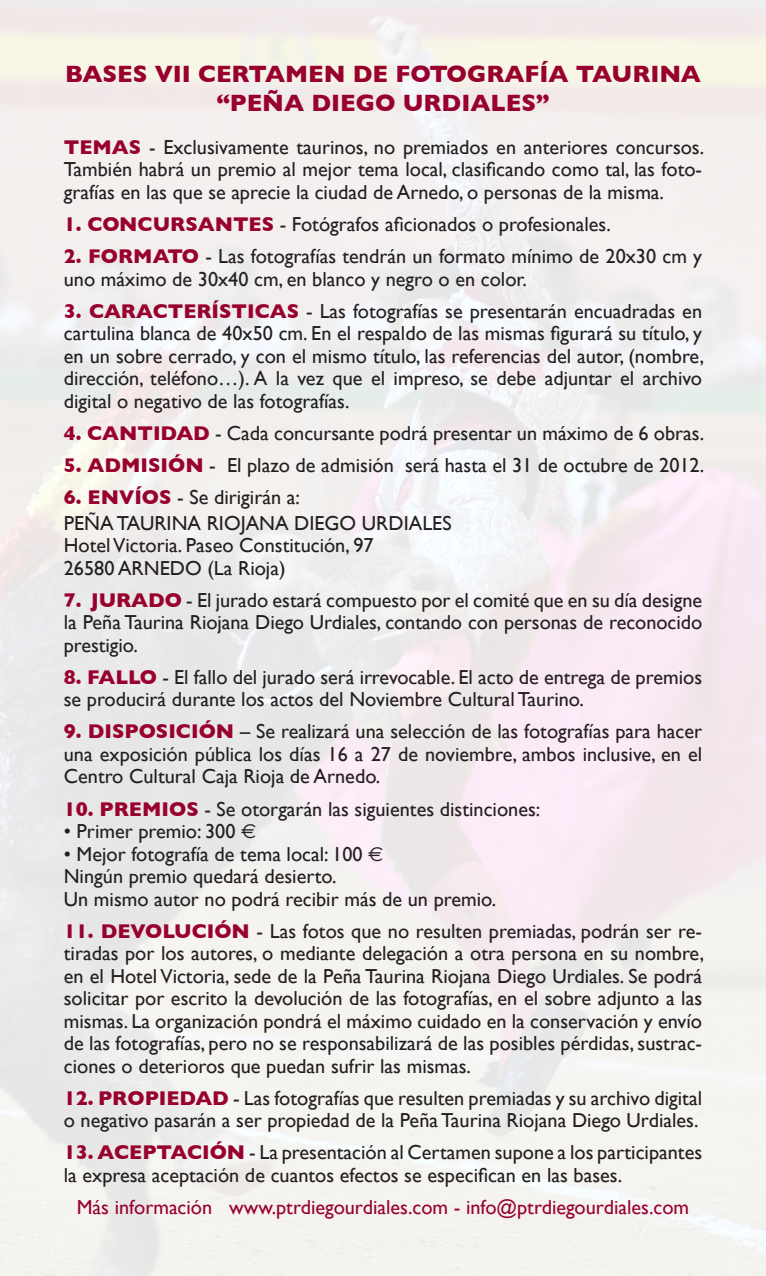
<style>
.page{position:relative;width:766px;height:1276px;background:#fff}
.page>*{position:absolute;margin:0;border:0;box-sizing:border-box;transform-origin:0 0}
.t1{font:700 24.07px "Gill Sans";color:#98012d}
.t2{font:20.25px/22.5px "Gill Sans";color:#231f20;text-align:justify}
.t3{font:20.25px "Gill Sans";color:#98012d}
.s1{font-weight:700;color:#98012d}
.s2{font-family:"Euro Sans"}
</style>
<div class="page">
<p class="t1" style="left:65px;top:60px;width:637px">BASES VII CERTAMEN DE FOTOGRAFÍA TAURINA</p>
<p class="t1" style="left:216px;top:89px;width:335px">“PEÑA DIEGO URDIALES”</p>
<p class="t2" style="left:64px;top:136px;width:641px"><span class="s1">TEMAS</span> - Exclusivamente taurinos, no premiados en anteriores concursos.<br>También habrá un premio al mejor tema local, clasificando como tal, las foto&shy;grafías en las que se aprecie la ciudad de Arnedo, o personas de la misma.</p>
<p class="t2" style="left:64px;top:213px;width:548px"><span class="s1">1. CONCURSANTES</span> - Fotógrafos aficionados o profesionales.</p>
<p class="t2" style="left:64px;top:245px;width:639px"><span class="s1">2. FORMATO</span> - Las fotografías tendrán un formato mínimo de 20x30 cm y uno máximo de 30x40 cm, en blanco y negro o en color.</p>
<p class="t2" style="left:64px;top:299px;width:641px"><span class="s1">3. CARACTERÍSTICAS</span> - Las fotografías se presentarán encuadradas en cartulina blanca de 40x50 cm. En el respaldo de las mismas figurará su título, y en un sobre cerrado, y con el mismo título, las referencias del autor, (nombre, dirección, teléfono…). A la vez que el impreso, se debe adjuntar el archivo digital o negativo de las fotografías.</p>
<p class="t2" style="left:64px;top:421px;width:641px"><span class="s1">4. CANTIDAD</span> - Cada concursante podrá presentar un máximo de 6 obras.</p>
<p class="t2" style="left:64px;top:453px;width:641px"><span class="s1">5. ADMISIÓN</span> - El plazo de admisión será hasta el 31 de octubre de 2012.</p>
<p class="t2" style="left:64px;top:486px;width:237px"><span class="s1">6. ENVÍOS</span> - Se dirigirán a:</p>
<p class="t2" style="left:64px;top:511px;width:389px">PEÑA TAURINA RIOJANA DIEGO URDIALES</p>
<p class="t2" style="left:64px;top:534px;width:311px">Hotel Victoria. Paseo Constitución, 97</p>
<p class="t2" style="left:64px;top:556px;width:223px">26580 ARNEDO (La Rioja)</p>
<p class="t2" style="left:64px;top:588px;width:639px"><span class="s1">7. JURADO</span> - El jurado estará compuesto por el comité que en su día designe la Peña Taurina Riojana Diego Urdiales, contando con personas de reconocido prestigio.</p>
<p class="t2" style="left:64px;top:665px;width:639px"><span class="s1">8. FALLO</span> - El fallo del jurado será irrevocable. El acto de entrega de premios se producirá durante los actos del Noviembre Cultural Taurino.</p>
<p class="t2" style="left:64px;top:720px;width:639px"><span class="s1">9. DISPOSICIÓN</span> – Se realizará una selección de las fotografías para hacer una exposición pública los días 16 a 27 de noviembre, ambos inclusive, en el Centro Cultural Caja Rioja de Arnedo.</p>
<p class="t2" style="left:64px;top:797px;width:478px"><span class="s1">10. PREMIOS</span> - Se otorgarán las siguientes distinciones:</p>
<p class="t2" style="left:64px;top:819px;width:194px">• Primer premio: 300 <span class="s2">€</span></p>
<p class="t2" style="left:64px;top:842px;width:321px">• Mejor fotografía de tema local: 100 <span class="s2">€</span></p>
<p class="t2" style="left:64px;top:864px;width:434px">Ningún premio quedará desierto.<br>Un mismo autor no podrá recibir más de un premio.</p>
<p class="t2" style="left:64px;top:919px;width:641px"><span class="s1">11. DEVOLUCIÓN</span> - Las fotos que no resulten premiadas, podrán ser re&shy;tiradas por los autores, o mediante delegación a otra persona en su nombre, en el Hotel Victoria, sede de la Peña Taurina Riojana Diego Urdiales. Se podrá solicitar por escrito la devolución de las fotografías, en el sobre adjunto a las mismas. La organización pondrá el máximo cuidado en la conservación y envío de las fotografías, pero no se responsabilizará de las posibles pérdidas, sustrac&shy;ciones o deterioros que puedan sufrir las mismas.</p>
<p class="t2" style="left:64px;top:1086px;width:639px"><span class="s1">12. PROPIEDAD</span> - Las fotografías que resulten premiadas y su archivo digital o negativo pasarán a ser propiedad de la Peña Taurina Riojana Diego Urdiales.</p>
<p class="t2" style="left:64px;top:1141px;width:639px"><span class="s1">13. ACEPTACIÓN</span> - La presentación al Certamen supone a los participantes la expresa aceptación de cuantos efectos se especifican en las bases.</p>
<p class="t3" style="left:77px;top:1195px;width:613px">Más información www.ptrdiegourdiales.com - info@ptrdiegourdiales.com</p>
</div>
